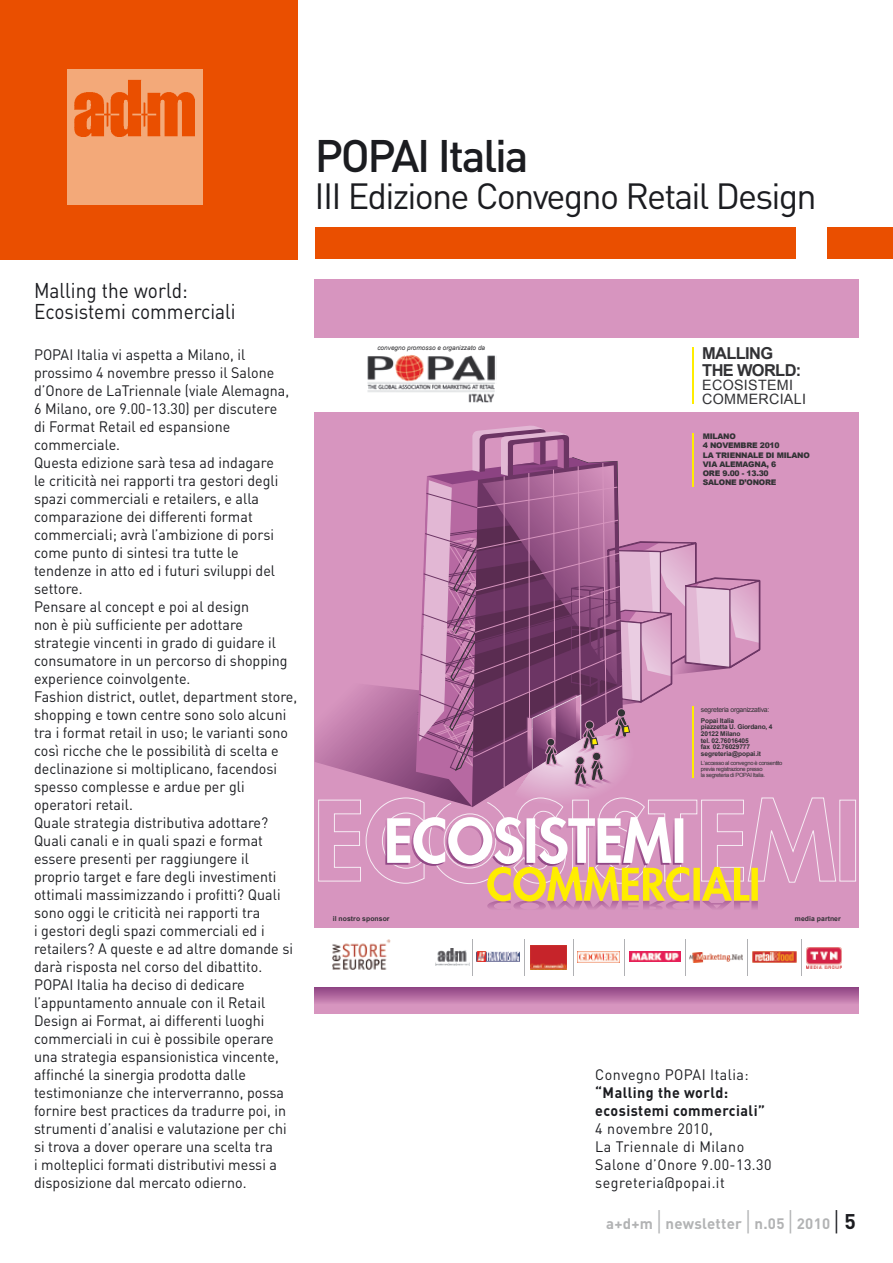
<style>
.page{position:relative;width:893px;height:1263px;background:#fff}
.page>*{position:absolute;margin:0;border:0;box-sizing:border-box;transform-origin:0 0}
.t1{font:500 45px "DIN Pro";letter-spacing:-.05em;color:#1b1c20}
.t2{font:36px "DIN Pro";letter-spacing:-.05em;color:#1b1c20}
.t3{font:21.15px/21.1px "DIN Pro";color:#1b1c20;scale:.9 1}
.t4{font:700 16.5px/16.5px "Arial";letter-spacing:-.04em;color:#323235}
.t5{font:15px/18px "DIN Pro";color:#1b1c20;scale:.95 1}
.t6{font:15px/18px "DIN Pro";letter-spacing:.03em;color:#1b1c20;scale:.95 1}
.t7{font:700 15px/18px "DIN Pro";letter-spacing:.03em;color:#1b1c20;scale:.95 1}
.t8{font:700 15px "DIN Pro";letter-spacing:.02em;color:#b2b3b4}
.t9{font:14.25px/14.2px "Arial";letter-spacing:.02em;color:#323235}
.t10{font:900 7.65px/9.3px "Arial";letter-spacing:-.03em;color:#323235}
.t11{font:6.9px "Arial";letter-spacing:-.04em;color:#323235}
.t12{font:700 6.75px "Arial";letter-spacing:.01em;color:#323235}
.t13{font:700 6.6px/6.6px "Arial";letter-spacing:-.02em;color:#323235}
.t14{font:italic 6.45px "Arial";color:#323235}
.t15{font:5.7px/6.1px "Arial";letter-spacing:-.05em;color:#323235}
.s1{font-family:"Helvetica Neue LT Std";font-weight:500;font-stretch:condensed;font-size:31.5px}
.s2{font-family:"Helvetica Neue LT Std";font-weight:500;font-stretch:condensed;font-size:31.5px;color:#1b1c20}
.s3{font-size:21px;color:#1b1c20}
</style>
<div class="page">
<div style="left:0;top:0;width:298px;height:259px;background:#ea4f00"></div>
<div style="left:67px;top:69px;width:136px;height:136px;background:#f3a979"></div>
<img style="left:74px;top:79px;width:121px;height:58px">
<div style="left:315px;top:279px;width:544px;height:734px;background:#d795bf"></div>
<div style="left:315px;top:338px;width:544px;height:73px;background:#fff"></div>
<img style="left:367px;top:355px;width:129px;height:48px">
<hr style="left:692px;top:347px;width:2px;height:57px;background:#ffed00">
<svg style="left:767px;top:797px;width:89px;height:86px"></svg>
<div style="left:315px;top:928px;width:544px;height:58px;background:#fff"></div>
<svg style="left:315px;top:986px;width:544px;height:17px;background:#b16da1"></svg>
<svg style="left:315px;top:425px;width:452px;height:484px"></svg>
<div style="left:751px;top:868px;width:7px;height:33px;background:#ffed00"></div>
<img style="left:332px;top:939px;width:59px;height:31px">
<img style="left:807px;top:948px;width:35px;height:20px">
<img style="left:477px;top:951px;width:42px;height:11px">
<img style="left:630px;top:952px;width:50px;height:10px">
<img style="left:577px;top:952px;width:43px;height:10px">
<img style="left:689px;top:953px;width:54px;height:10px">
<img style="left:752px;top:952px;width:45px;height:11px">
<hr style="left:801px;top:939px;width:1px;height:36px;background:#b0b1b4">
<hr style="left:747px;top:939px;width:1px;height:36px;background:#b0b1b4">
<hr style="left:685px;top:939px;width:1px;height:36px;background:#b0b1b4">
<hr style="left:624px;top:939px;width:1px;height:36px;background:#b0b1b4">
<hr style="left:524px;top:939px;width:1px;height:36px;background:#b0b1b4">
<hr style="left:472px;top:939px;width:1px;height:36px;background:#b0b1b4">
<img style="left:436px;top:948px;width:34px;height:18px">
<img style="left:530px;top:946px;width:37px;height:23px">
<hr style="left:573px;top:939px;width:1px;height:36px;background:#b0b1b4">
<div style="left:315px;top:227px;width:481px;height:32px;background:#ea4f00"></div>
<div style="left:827px;top:227px;width:66px;height:32px;background:#ea4f00"></div>
<h1 class="t1" style="left:315px;top:125px;width:215px">POPAI Italia</h1>
<h2 class="t2" style="left:315px;top:172px;width:504px">III Edizione Convegno Retail Design</h2>
<h3 class="t3" style="left:34px;top:279px;width:226px">Malling the world:<br>Ecosistemi commerciali</h3>
<p class="t5" style="left:34px;top:345px;width:279px">POPAI Italia vi aspetta a Milano, il prossimo 4 novembre presso il Salone d’Onore de LaTriennale (viale Alemagna, 6 Milano, ore 9.00-13.30) per discutere<br>di Format Retail ed espansione commerciale.<br>Questa edizione sarà tesa ad indagare<br>le criticità nei rapporti tra gestori degli spazi commerciali e retailers, e alla comparazione dei differenti format commerciali; avrà l’ambizione di porsi come punto di sintesi tra tutte le tendenze in atto ed i futuri sviluppi del settore.<br>Pensare al concept e poi al design<br>non è più sufficiente per adottare strategie vincenti in grado di guidare il consumatore in un percorso di shopping experience coinvolgente.<br>Fashion district, outlet, department store, shopping e town centre sono solo alcuni tra i format retail in uso; le varianti sono così ricche che le possibilità di scelta e declinazione si moltiplicano, facendosi spesso complesse e ardue per gli operatori retail.<br>Quale strategia distributiva adottare?<br>Quali canali e in quali spazi e format essere presenti per raggiungere il proprio target e fare degli investimenti ottimali massimizzando i profitti? Quali sono oggi le criticità nei rapporti tra<br>i gestori degli spazi commerciali ed i retailers? A queste e ad altre domande si darà risposta nel corso del dibattito.<br>POPAI Italia ha deciso di dedicare l’appuntamento annuale con il Retail Design ai Format, ai differenti luoghi commerciali in cui è possibile operare una strategia espansionistica vincente, affinché la sinergia prodotta dalle testimonianze che interverranno, possa fornire best practices da tradurre poi, in strumenti d’analisi e valutazione per chi si trova a dover operare una scelta tra<br>i molteplici formati distributivi messi a disposizione dal mercato odierno.</p>
<p class="t14" style="left:377px;top:343px;width:109px">convegno promosso e organizzato da</p>
<p class="t4" style="left:702px;top:346px;width:101px">MALLING<br>THE WORLD:</p>
<p class="t9" style="left:702px;top:378px;width:105px">ECOSISTEMI<br>COMMERCIALI</p>
<p class="t10" style="left:703px;top:432px;width:109px">MILANO<br>4 NOVEMBRE 2010<br>LA TRIENNALE DI MILANO<br>VIA ALEMAGNA, 6<br>ORE 9.00 - 13.30<br>SALONE D’ONORE</p>
<p class="t11" style="left:701px;top:705px;width:70px">segreteria organizzativa:</p>
<p class="t13" style="left:701px;top:717px;width:73px">Popai Italia<br>piazzetta U. Giordano, 4<br>20122 Milano<br>tel. 02.76016405<br>fax 02.76029777 segreteria@popai.it</p>
<p class="t15" style="left:701px;top:760px;width:83px">L’accesso al convegno è consentito previa registrazione presso<br>la segreteria di POPAI Italia.</p>
<p class="t12" style="left:333px;top:914px;width:58px">il nostro sponsor</p>
<p class="t12" style="left:795px;top:914px;width:47px">media partner</p>
<p class="t6" style="left:595px;top:1065px;width:163px">Convegno POPAI Italia:</p>
<p class="t7" style="left:595px;top:1083px;width:180px">“Malling the world: ecosistemi commerciali”</p>
<p class="t6" style="left:595px;top:1119px;width:187px">4 novembre 2010,<br>La Triennale di Milano<br>Salone d’Onore 9.00-13.30 segreteria@popai.it</p>
<p class="t8" style="left:606px;top:1213px;width:251px">a+d+m <span class="s1">|</span> newsletter <span class="s1">|</span> n.05 <span class="s1">|</span> 2010 <span class="s2">|</span> <span class="s3">5</span></p>
</div>
